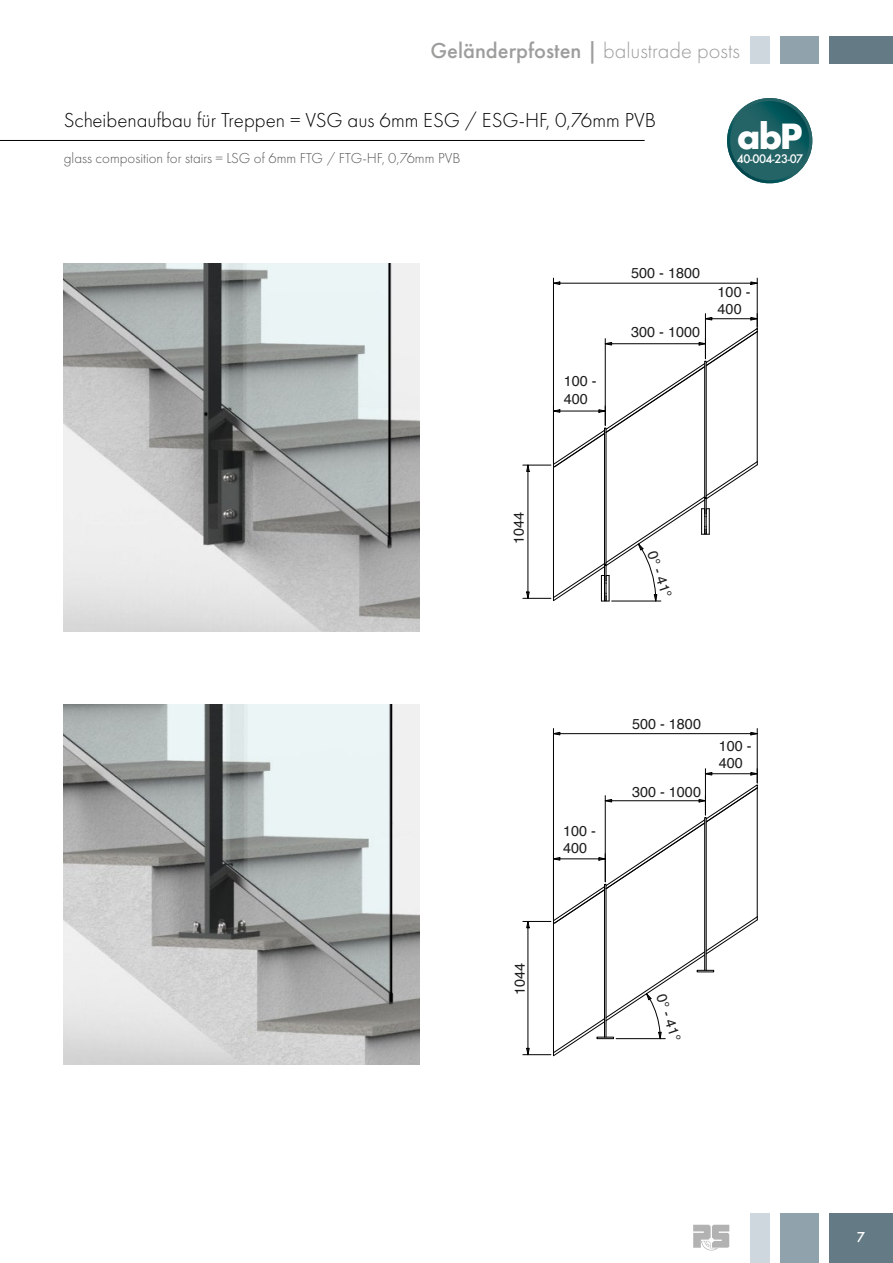
<style>
.page{position:relative;width:893px;height:1263px;background:#fff}
.page>*{position:absolute;margin:0;border:0;box-sizing:border-box;transform-origin:0 0}
.t1{font:700 33.75px "Futura";color:#fff}
.t2{font:500 22.5px "Futura PT";color:#9d9d9c}
.t3{font:300 21px "Futura PT";color:#000}
.t4{font:300 15px "Futura PT";color:#575756}
.t5{font:500 15px "Futura PT";color:#fff}
.t6{font:14.4px/17.2px "Helvetica";color:#1d1d1b}
.t7{font:500 11.4px "Futura";letter-spacing:-.03em;color:#fff}
.s1{font-weight:300}
</style>
<div class="page">
<svg style="left:751px;top:282px;width:6px;height:3px"></svg>
<svg style="left:554px;top:282px;width:6px;height:3px"></svg>
<hr style="left:560px;top:283px;width:191px;height:1px;background:#000">
<hr style="left:757px;top:278px;width:1px;height:51px;background:#000">
<hr style="left:553px;top:278px;width:1px;height:187px;background:#000">
<svg style="left:523px;top:314px;width:235px;height:288px"></svg>
<hr style="left:612px;top:601px;width:49px;height:1px;background:#000">
<svg style="left:727px;top:98px;width:85px;height:85px"></svg>
<svg style="left:554px;top:732px;width:6px;height:3px"></svg>
<svg style="left:751px;top:732px;width:6px;height:3px"></svg>
<hr style="left:560px;top:733px;width:191px;height:1px;background:#000">
<hr style="left:757px;top:728px;width:1px;height:55px;background:#000">
<hr style="left:553px;top:728px;width:1px;height:193px;background:#000">
<svg style="left:523px;top:769px;width:235px;height:287px"></svg>
<hr style="left:616px;top:1038px;width:49px;height:1px;background:#000">
<img style="left:64px;top:263px;width:356px;height:368px">
<img style="left:64px;top:705px;width:356px;height:360px">
<div style="left:829px;top:36px;width:64px;height:28px;background:#647a84"></div>
<div style="left:780px;top:36px;width:39px;height:28px;background:#90a2ac"></div>
<div style="left:750px;top:36px;width:20px;height:28px;background:#ced7dd"></div>
<svg style="left:693px;top:1225px;width:36px;height:25px"></svg>
<div style="left:829px;top:1213px;width:64px;height:50px;background:#647a84"></div>
<div style="left:780px;top:1213px;width:39px;height:50px;background:#90a2ac"></div>
<div style="left:750px;top:1213px;width:20px;height:50px;background:#ced7dd"></div>
<hr style="left:0;top:140px;width:645px;height:1px;background:#000">
<h2 class="t2" style="left:430px;top:37px;width:311px">Geländerpfosten | <span class="s1">balustrade posts</span></h2>
<h3 class="t3" style="left:64px;top:109px;width:594px">Scheibenaufbau für Treppen = VSG aus 6mm ESG / ESG-HF, 0,76mm PVB</h3>
<p class="t4" style="left:64px;top:150px;width:398px">glass composition for stairs = LSG of 6mm FTG / FTG-HF, 0,76mm PVB</p>
<h1 class="t1" style="left:737px;top:111px;width:67px">abP</h1>
<p class="t7" style="left:737px;top:151px;width:68px">40-004-23-07</p>
<p class="t6" style="left:564px;top:373px;width:34px">100 -<br>400</p>
<p class="t6" style="left:631px;top:265px;width:70px">500 - 1800</p>
<p class="t6" style="left:631px;top:324px;width:70px">300 - 1000</p>
<p class="t6" style="left:718px;top:283px;width:34px">100 -<br>400</p>
<p class="t6" style="left:510px;top:544px;width:34px;rotate:-90deg">1044</p>
<p class="t6" style="left:660px;top:549px;width:50px;rotate:71deg">0° - 41°</p>
<p class="t6" style="left:563px;top:823px;width:34px">100 -<br>400</p>
<p class="t6" style="left:632px;top:716px;width:70px">500 - 1800</p>
<p class="t6" style="left:632px;top:783px;width:70px">300 - 1000</p>
<p class="t6" style="left:719px;top:738px;width:34px">100 -<br>400</p>
<p class="t6" style="left:511px;top:995px;width:34px;rotate:-90deg">1044</p>
<p class="t6" style="left:669px;top:992px;width:50px;rotate:71deg">0° - 41°</p>
<p class="t5" style="left:857px;top:1228px;width:10px">7</p>
</div>
